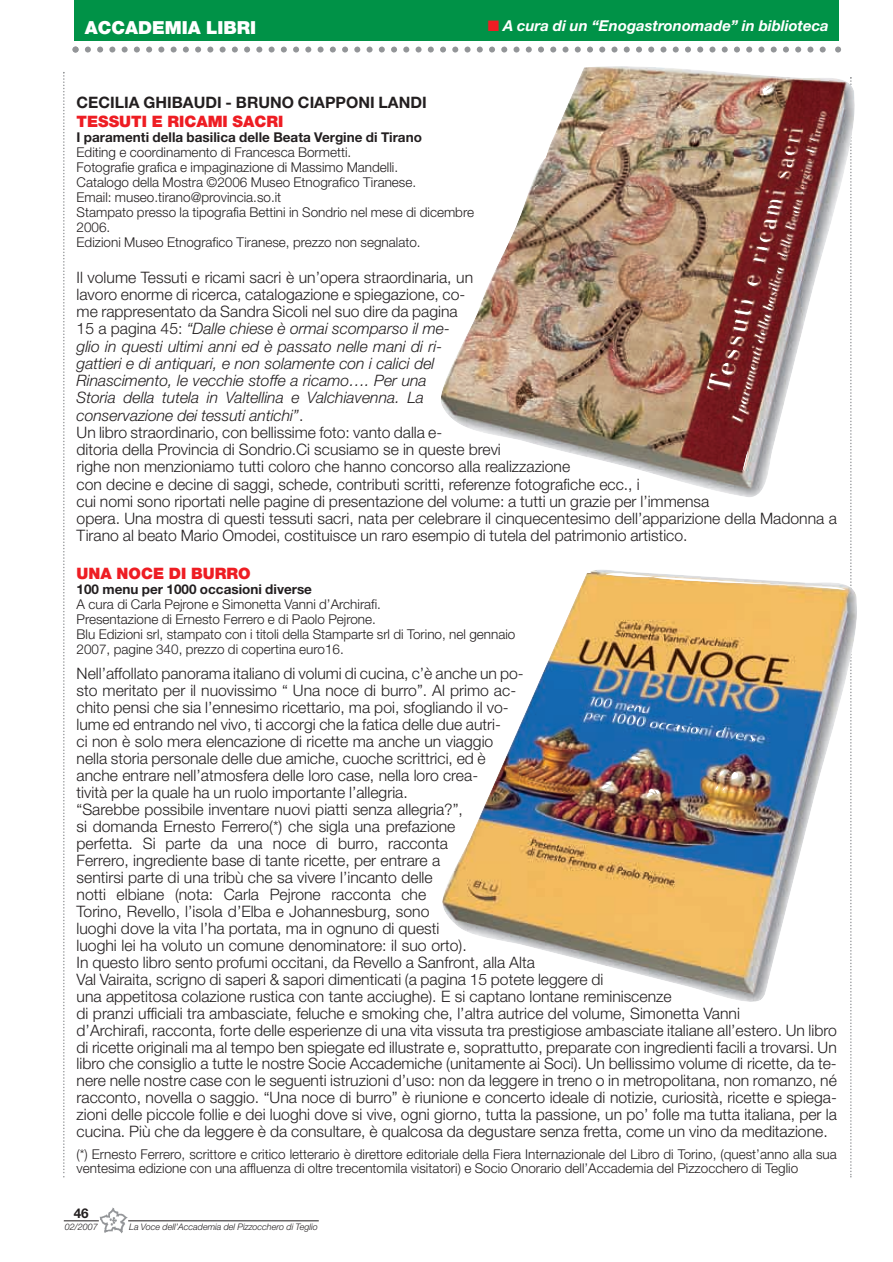
<style>
.page{position:relative;width:893px;height:1262px;background:#fff}
.page>*{position:absolute;margin:0;border:0;box-sizing:border-box;transform-origin:0 0}
.t1{font:900 18px "Helvetica Neue";color:#fff}
.t2{font:300 15.75px/17px "Helvetica Neue";color:#231f20}
.t3{font:700 15.75px "Helvetica Neue";color:#231f20}
.t4{font:900 15.75px "Helvetica Neue";color:#ee1d23}
.t5{font:italic 700 15px "Helvetica Neue";color:#fff}
.t6{font:300 13.5px/15px "Helvetica Neue";color:#231f20}
.t7{font:700 13.5px "Helvetica Neue";color:#231f20}
.t8{font:italic 300 9px "Helvetica Neue";color:#231f20}
.s1{color:#ee1d23}
.s2{font-style:italic}
</style>
<div class="page">
<svg style="left:63px;top:72px;width:2px;height:1105px"></svg>
<svg style="left:850px;top:497px;width:1px;height:680px"></svg>
<hr style="left:64px;top:1220px;width:35px;height:1px;background:#231f20">
<hr style="left:128px;top:1220px;width:191px;height:1px;background:#231f20">
<img style="left:100px;top:1207px;width:27px;height:26px">
<div style="left:75px;top:0;width:763px;height:41px;background:#009247"></div>
<svg style="left:72px;top:47px;width:769px;height:6px"></svg>
<img style="left:442px;top:569px;width:415px;height:433px">
<img style="left:441px;top:66px;width:414px;height:431px">
<p class="t1" style="left:85px;top:21px;width:173px">ACCADEMIA LIBRI</p>
<p class="t5" style="left:488px;top:21px;width:342px"><span class="s1">■</span> A cura di un “Enogastronomade” in biblioteca</p>
<p class="t3" style="left:77px;top:97px;width:352px">CECILIA GHIBAUDI - BRUNO CIAPPONI LANDI</p>
<p class="t4" style="left:77px;top:115px;width:208px">TESSUTI E RICAMI SACRI</p>
<p class="t7" style="left:77px;top:132px;width:347px">I paramenti della basilica delle Beata Vergine di Tirano</p>
<p class="t6" style="left:77px;top:145px;width:399px">Editing e coordinamento di Francesca Bormetti.<br>Fotografie grafica e impaginazione di Massimo Mandelli.<br>Catalogo della Mostra ©2006 Museo Etnografico Tiranese.<br>Email: museo.tirano@provincia.so.it<br>Stampato presso la tipografia Bettini in Sondrio nel mese di dicembre 2006.<br>Edizioni Museo Etnografico Tiranese, prezzo non segnalato.</p>
<p class="t2" style="left:77px;top:270px;width:761px">Il volume Tessuti e ricami sacri è un’opera straordinaria, un<br>lavoro enorme di ricerca, catalogazione e spiegazione, co-<br>me rappresentato da Sandra Sicoli nel suo dire da pagina<br>15 a pagina 45: <span class="s2">“Dalle chiese è ormai scomparso il me-<br>glio in questi ultimi anni ed è passato nelle mani di ri-<br>gattieri e di antiquari, e non solamente con i calici del<br>Rinascimento, le vecchie stoffe a ricamo…. Per una<br>Storia della tutela in Valtellina e Valchiavenna. La<br>conservazione dei tessuti antichi”</span>.<br>Un libro straordinario, con bellissime foto: vanto dalla e-<br>ditoria della Provincia di Sondrio.Ci scusiamo se in queste brevi<br>righe non menzioniamo tutti coloro che hanno concorso alla realizzazione<br>con decine e decine di saggi, schede, contributi scritti, referenze fotografiche ecc., i<br>cui nomi sono riportati nelle pagine di presentazione del volume: a tutti un grazie per l’immensa<br>opera. Una mostra di questi tessuti sacri, nata per celebrare il cinquecentesimo dell’apparizione della Madonna a Tirano al beato Mario Omodei, costituisce un raro esempio di tutela del patrimonio artistico.</p>
<p class="t4" style="left:77px;top:568px;width:175px">UNA NOCE DI BURRO</p>
<p class="t7" style="left:77px;top:584px;width:237px">100 menu per 1000 occasioni diverse</p>
<p class="t6" style="left:77px;top:598px;width:440px">A cura di Carla Pejrone e Simonetta Vanni d’Archirafi.<br>Presentazione di Ernesto Ferrero e di Paolo Pejrone.<br>Blu Edizioni srl, stampato con i titoli della Stamparte srl di Torino, nel gennaio 2007, pagine 340, prezzo di copertina euro16.</p>
<p class="t2" style="left:77px;top:667px;width:761px">Nell’affollato panorama italiano di volumi di cucina, c’è anche un po-<br>sto meritato per il nuovissimo “ Una noce di burro”. Al primo ac-<br>chito pensi che sia l’ennesimo ricettario, ma poi, sfogliando il vo-<br>lume ed entrando nel vivo, ti accorgi che la fatica delle due autri-<br>ci non è solo mera elencazione di ricette ma anche un viaggio<br>nella storia personale delle due amiche, cuoche scrittrici, ed è<br>anche entrare nell’atmosfera delle loro case, nella loro crea-<br>tività per la quale ha un ruolo importante l’allegria.<br>“Sarebbe possibile inventare nuovi piatti senza allegria?”,<br>si domanda Ernesto Ferrero(*) che sigla una prefazione<br>perfetta. Si parte da una noce di burro, racconta<br>Ferrero, ingrediente base di tante ricette, per entrare a<br>sentirsi parte di una tribù che sa vivere l’incanto delle<br>notti elbiane (nota: Carla Pejrone racconta che<br>Torino, Revello, l’isola d’Elba e Johannesburg, sono<br>luoghi dove la vita l’ha portata, ma in ognuno di questi<br>luoghi lei ha voluto un comune denominatore: il suo orto).<br>In questo libro sento profumi occitani, da Revello a Sanfront, alla Alta<br>Val Vairaita, scrigno di saperi &amp; sapori dimenticati (a pagina 15 potete leggere di<br>una appetitosa colazione rustica con tante acciughe). E si captano lontane reminiscenze<br>di pranzi ufficiali tra ambasciate, feluche e smoking che, l’altra autrice del volume, Simonetta Vanni<br>d’Archirafi, racconta, forte delle esperienze di una vita vissuta tra prestigiose ambasciate italiane all’estero. Un libro di ricette originali ma al tempo ben spiegate ed illustrate e, soprattutto, preparate con ingredienti facili a trovarsi. Un libro che consiglio a tutte le nostre Socie Accademiche (unitamente ai Soci). Un bellissimo volume di ricette, da te&shy;nere nelle nostre case con le seguenti istruzioni d’uso: non da leggere in treno o in metropolitana, non romanzo, né racconto, novella o saggio. “Una noce di burro” è riunione e concerto ideale di notizie, curiosità, ricette e spiega&shy;zioni delle piccole follie e dei luoghi dove si vive, ogni giorno, tutta la passione, un po’ folle ma tutta italiana, per la cucina. Più che da leggere è da consultare, è qualcosa da degustare senza fretta, come un vino da meditazione.</p>
<p class="t6" style="left:77px;top:1149px;width:761px;line-height:13.5px">(*) Ernesto Ferrero, scrittore e critico letterario è direttore editoriale della Fiera Internazionale del Libro di Torino, (quest’anno alla sua ventesima edizione con una affluenza di oltre trecentomila visitatori) e Socio Onorario dell’Accademia del Pizzocchero di Teglio</p>
<p class="t7" style="left:74px;top:1208px;width:17px">46</p>
<p class="t8" style="left:65px;top:1223px;width:35px">02/2007</p>
<p class="t8" style="left:129px;top:1223px;width:190px">La Voce dell’Accademia del Pizzocchero di Teglio</p>
</div>
